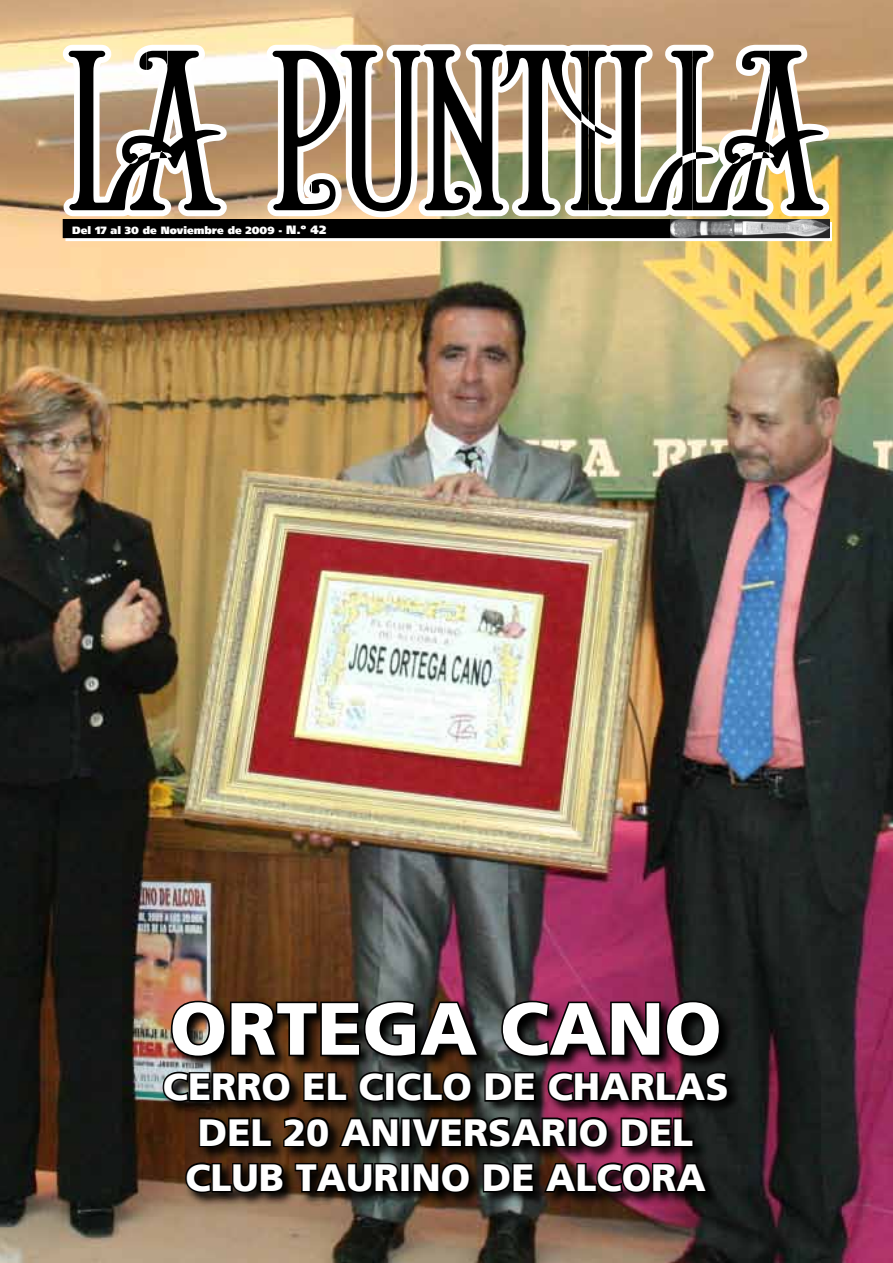
<style>
.page{position:relative;width:893px;height:1263px;background:#fff}
.page>*{position:absolute;margin:0;border:0;box-sizing:border-box;transform-origin:0 0}
.t1{font:900 73.8px "Frutiger";color:#fff}
.t2{font:900 37.8px/45.5px "Frutiger";color:#fff;text-align:center}
.t3{font:900 10.5px "Frutiger Ultra";color:#fff}
.s1{font-size:12px}
</style>
<div class="page">
<img style="left:0;top:0;width:893px;height:1263px">
<svg style="left:65px;top:227px;width:767px;height:14px"></svg>
<div style="left:63px;top:220px;width:765px;height:17px;background:#000"></div>
<div style="left:63px;top:219px;width:766px;height:19px;border:2px solid #000"></div>
<svg style="left:56px;top:35px;width:779px;height:192px"></svg>
<svg style="left:69px;top:50px;width:754px;height:161px"></svg>
<img style="left:670px;top:219px;width:159px;height:19px">
<img style="left:160px;top:999px;width:582px;height:209px">
<svg style="left:169px;top:999px;width:312px;height:60px;background:#221812"></svg>
<svg style="left:500px;top:999px;width:222px;height:60px;background:#2c121e"></svg>
<svg style="left:161px;top:1070px;width:132px;height:34px;background:#1f1b17"></svg>
<svg style="left:302px;top:1070px;width:47px;height:33px;background:#1c1007"></svg>
<svg style="left:357px;top:1070px;width:29px;height:34px"></svg>
<div style="left:385px;top:1072px;width:10px;height:30px;border:3px solid #000"></div>
<svg style="left:395px;top:1070px;width:79px;height:34px;background:#17120c"></svg>
<svg style="left:483px;top:1070px;width:54px;height:33px;background:#121413"></svg>
<svg style="left:546px;top:1069px;width:184px;height:35px;background:#290d19"></svg>
<svg style="left:197px;top:1116px;width:77px;height:33px;background:#160c05"></svg>
<svg style="left:282px;top:1115px;width:49px;height:34px;background:#1e1107"></svg>
<svg style="left:337px;top:1114px;width:63px;height:36px;background:#1b1711"></svg>
<div style="left:401px;top:1117px;width:10px;height:30px;border:3px solid #000"></div>
<svg style="left:409px;top:1114px;width:161px;height:37px;background:#150f0e"></svg>
<div style="left:567px;top:1117px;width:10px;height:30px;border:3px solid #000"></div>
<svg style="left:577px;top:1115px;width:33px;height:34px"></svg>
<svg style="left:619px;top:1116px;width:77px;height:33px;background:#230b15"></svg>
<svg style="left:184px;top:1160px;width:102px;height:35px;background:#1c1109"></svg>
<svg style="left:293px;top:1159px;width:110px;height:36px;background:#1a140d"></svg>
<div style="left:400px;top:1163px;width:10px;height:29px;border:3px solid #000"></div>
<svg style="left:411px;top:1159px;width:61px;height:37px;background:#130c06"></svg>
<svg style="left:481px;top:1161px;width:55px;height:33px;background:#0d0f0f"></svg>
<svg style="left:542px;top:1159px;width:168px;height:36px;background:#2a0f17"></svg>
<p class="t3" style="left:72px;top:224px;width:255px">Del 17 al 30 de Noviembre de 2009 - <span class="s1">N.º 42</span></p>
<h1 class="t1" style="left:170px;top:984px;width:553px">ORTEGA CANO</h1>
<p class="t2" style="left:163px;top:1064px;width:567px">CERRO EL CICLO DE CHARLAS<br>DEL 20 ANIVERSARIO DEL<br>CLUB TAURINO DE ALCORA</p>
</div>
